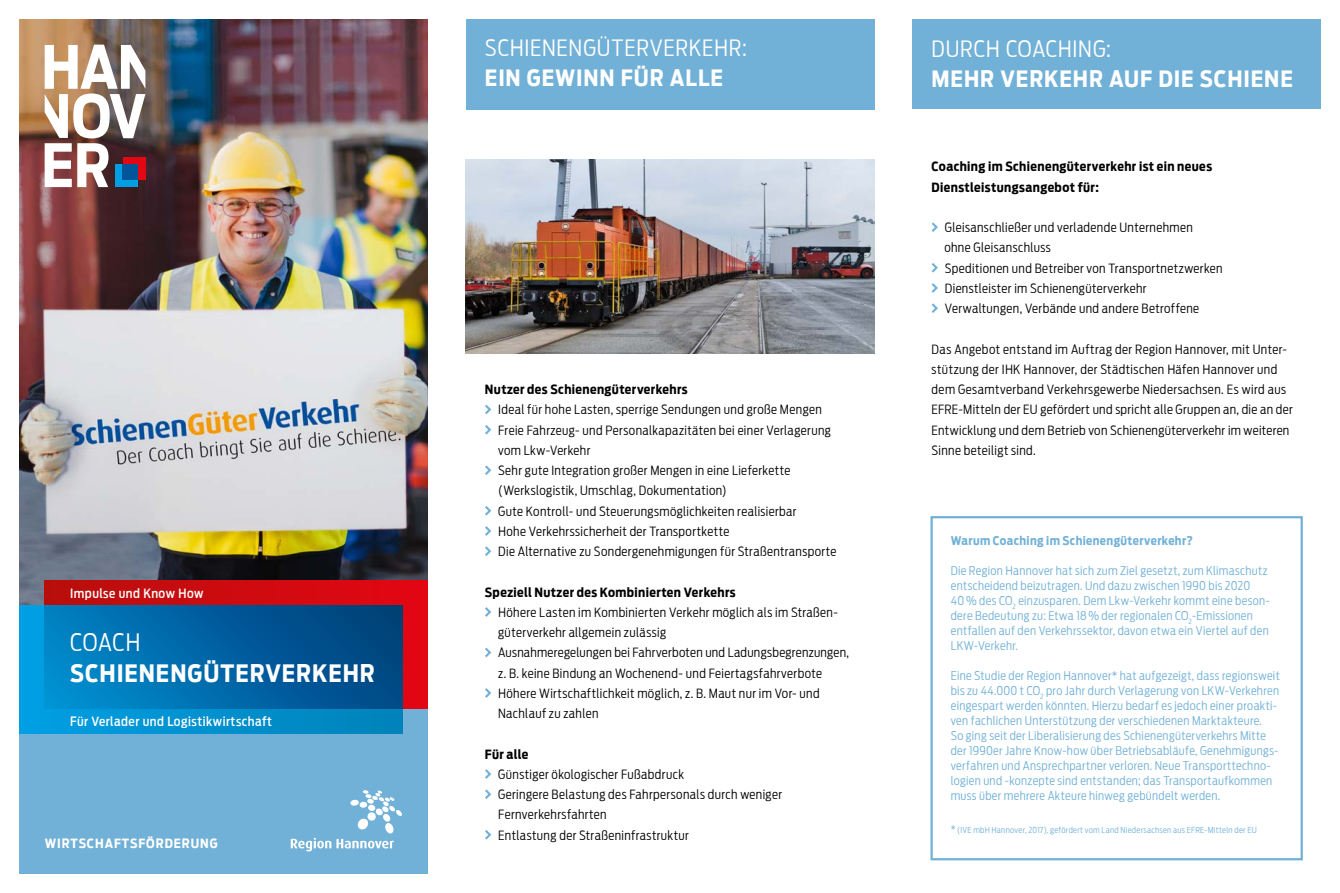
<style>
.page{position:relative;width:1340px;height:893px;background:#fff}
.page>*{position:absolute;margin:0;border:0;box-sizing:border-box;transform-origin:0 0}
.t1{font:700 24px "Antenna Cond";letter-spacing:.04em;color:#fff}
.t2{font:300 24px "Antenna Cond";letter-spacing:.025em;color:#fff}
.t3{font:700 22.5px "Antenna Cond";letter-spacing:.04em;color:#fff}
.t4{font:300 22.5px "Antenna Cond";letter-spacing:.035em;color:#fff}
.t5{font:300 12.75px/20.2px "Antenna Cond";letter-spacing:.03em;color:#000}
.t6{font:700 12.75px/20.2px "Antenna Cond";letter-spacing:.03em;color:#000}
.t7{font:500 12.75px "Antenna Cond";letter-spacing:.04em;color:#fff}
.t8{font:700 12.75px "Antenna Cond";letter-spacing:.075em;color:#fff}
.t9{font:300 12px/15px "Antenna Cond";letter-spacing:.03em;color:#72b1d7}
.t10{font:700 12px "Antenna Cond";letter-spacing:.03em;color:#72b1d7}
.t11{font:300 8.25px "Antenna Cond";letter-spacing:.035em;color:#72b1d7}
.s1{font-size:10.5px}
</style>
<div class="page">
<img style="left:19px;top:19px;width:408px;height:587px">
<div style="left:19px;top:630px;width:408px;height:244px;background:#72b1d7"></div>
<div style="left:45px;top:580px;width:382px;height:128px;background:linear-gradient(to right,#b70f0c,#e30713)"></div>
<svg style="left:19px;top:606px;width:383px;height:127px;background:#0092d1"></svg>
<div style="left:45px;top:606px;width:357px;height:102px;background:linear-gradient(to right,#0088cb,#00407c)"></div>
<svg style="left:291px;top:790px;width:111px;height:61px"></svg>
<svg style="left:45px;top:45px;width:100px;height:142px"></svg>
<div style="left:466px;top:19px;width:408px;height:90px;background:#72b1d7"></div>
<svg style="left:485px;top:405px;width:6px;height:9px"></svg>
<svg style="left:485px;top:425px;width:6px;height:10px"></svg>
<svg style="left:485px;top:465px;width:6px;height:10px"></svg>
<svg style="left:485px;top:506px;width:6px;height:10px"></svg>
<svg style="left:485px;top:526px;width:6px;height:10px"></svg>
<svg style="left:485px;top:546px;width:6px;height:10px"></svg>
<svg style="left:485px;top:607px;width:6px;height:10px"></svg>
<svg style="left:485px;top:648px;width:6px;height:9px"></svg>
<svg style="left:485px;top:688px;width:6px;height:10px"></svg>
<svg style="left:485px;top:769px;width:6px;height:10px"></svg>
<svg style="left:485px;top:789px;width:6px;height:10px"></svg>
<svg style="left:485px;top:830px;width:6px;height:10px"></svg>
<img style="left:466px;top:160px;width:408px;height:193px">
<div style="left:912px;top:20px;width:408px;height:89px;background:#72b1d7"></div>
<svg style="left:931px;top:222px;width:7px;height:10px"></svg>
<svg style="left:931px;top:263px;width:7px;height:10px"></svg>
<svg style="left:931px;top:283px;width:7px;height:10px"></svg>
<svg style="left:931px;top:303px;width:7px;height:10px"></svg>
<div style="left:930px;top:516px;width:372px;height:344px;border:2px solid #72b1d7"></div>
<p class="t7" style="left:70px;top:586px;width:135px">Impulse und Know How</p>
<h1 class="t2" style="left:70px;top:628px;width:71px">COACH</h1>
<h1 class="t1" style="left:70px;top:659px;width:306px">SCHIENENGÜTERVERKEHR</h1>
<p class="t7" style="left:70px;top:714px;width:203px">Für Verlader und Logistikwirtschaft</p>
<p class="t8" style="left:45px;top:836px;width:174px">WIRTSCHAFTSFÖRDERUNG</p>
<h2 class="t4" style="left:485px;top:35px;width:263px">SCHIENENGÜTERVERKEHR:</h2>
<h2 class="t3" style="left:485px;top:65px;width:240px">EIN GEWINN FÜR ALLE</h2>
<p class="t6" style="left:485px;top:379px;width:204px">Nutzer des Schienengüterverkehrs</p>
<p class="t5" style="left:498px;top:400px;width:340px">Ideal für hohe Lasten, sperrige Sendungen und große Mengen Freie Fahrzeug- und Personalkapazitäten bei einer Verlagerung vom Lkw-Verkehr<br>Sehr gute Integration großer Mengen in eine Lieferkette (Werkslogistik, Umschlag, Dokumentation)<br>Gute Kontroll- und Steuerungsmöglichkeiten realisierbar<br>Hohe Verkehrssicherheit der Transportkette<br>Die Alternative zu Sondergenehmigungen für Straßentransporte</p>
<p class="t6" style="left:485px;top:582px;width:252px">Speziell Nutzer des Kombinierten Verkehrs</p>
<p class="t5" style="left:498px;top:602px;width:352px">Höhere Lasten im Kombinierten Verkehr möglich als im Straßen&shy;güterverkehr allgemein zulässig<br>Ausnahmeregelungen bei Fahrverboten und Ladungsbegrenzungen, z. B. keine Bindung an Wochenend- und Feiertagsfahrverbote Höhere Wirtschaftlichkeit möglich, z. B. Maut nur im Vor- und Nachlauf zu zahlen</p>
<p class="t6" style="left:485px;top:744px;width:45px">Für alle</p>
<p class="t5" style="left:498px;top:764px;width:285px">Günstiger ökologischer Fußabdruck<br>Geringere Belastung des Fahrpersonals durch weniger Fernverkehrsfahrten<br>Entlastung der Straßeninfrastruktur</p>
<h2 class="t4" style="left:931px;top:36px;width:181px">DURCH COACHING:</h2>
<h2 class="t3" style="left:931px;top:65px;width:363px">MEHR VERKEHR AUF DIE SCHIENE</h2>
<p class="t6" style="left:931px;top:157px;width:282px">Coaching im Schienengüterverkehr ist ein neues<br>Dienstleistungsangebot für:</p>
<p class="t5" style="left:944px;top:217px;width:280px">Gleisanschließer und verladende Unternehmen<br>ohne Gleisanschluss<br>Speditionen und Betreiber von Transportnetzwerken Dienstleister im Schienengüterverkehr Verwaltungen, Verbände und andere Betroffene</p>
<p class="t5" style="left:931px;top:339px;width:362px">Das Angebot entstand im Auftrag der Region Hannover, mit Unter&shy;stützung der IHK Hannover, der Städtischen Häfen Hannover und dem Gesamtverband Verkehrsgewerbe Niedersachsen. Es wird aus EFRE-Mitteln der EU gefördert und spricht alle Gruppen an, die an der Entwicklung und dem Betrieb von Schienengüterverkehr im weiteren Sinne beteiligt sind.</p>
<p class="t10" style="left:950px;top:533px;width:244px">Warum Coaching im Schienengüterverkehr?</p>
<p class="t9" style="left:950px;top:563px;width:320px">Die Region Hannover hat sich zum Ziel gesetzt, zum Klimaschutz entscheidend beizutragen. Und dazu zwischen 1990 bis 2020<br>40 % des CO<sub>2</sub> einzusparen. Dem Lkw-Verkehr kommt eine beson&shy;dere Bedeutung zu: Etwa 18 % der regionalen CO<sub>2</sub>-Emissionen entfallen auf den Verkehrssektor, davon etwa ein Viertel auf den LKW-Verkehr.</p>
<p class="t9" style="left:950px;top:668px;width:330px">Eine Studie der Region Hannover* hat aufgezeigt, dass regionsweit bis zu 44.000 t CO<sub>2</sub> pro Jahr durch Verlagerung von LKW-Verkehren eingespart werden könnten. Hierzu bedarf es jedoch einer proakti&shy;ven fachlichen Unterstützung der verschiedenen Marktakteure.<br>So ging seit der Liberalisierung des Schienengüterverkehrs Mitte der 1990er Jahre Know-how über Betriebsabläufe, Genehmigungs&shy;verfahren und Ansprechpartner verloren. Neue Transporttechno&shy;logien und -konzepte sind entstanden; das Transportaufkommen muss über mehrere Akteure hinweg gebündelt werden.</p>
<p class="t11" style="left:950px;top:825px;width:307px"><span class="s1">*</span> (IVE mbH Hannover, 2017), gefördert vom Land Niedersachsen aus EFRE-Mitteln der EU</p>
</div>
